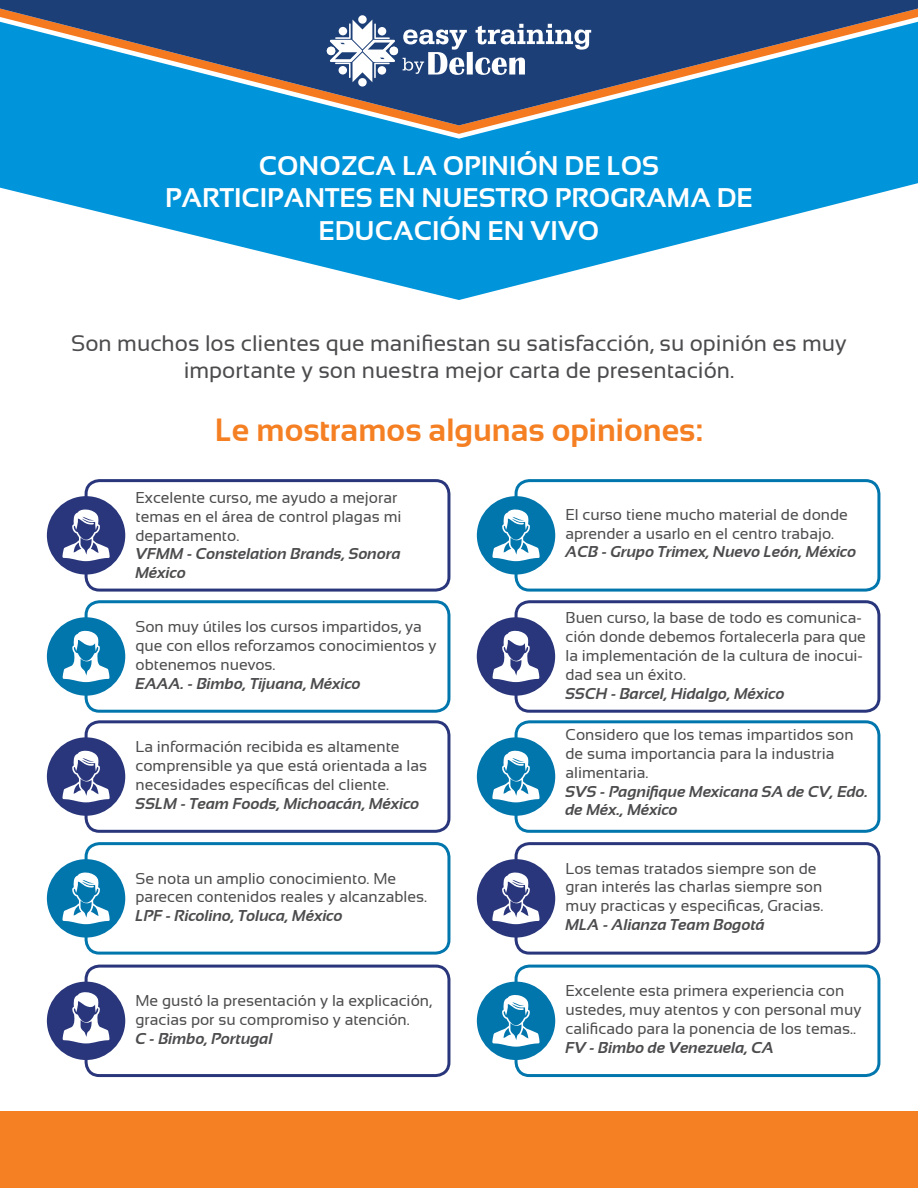
<style>
.page{position:relative;width:918px;height:1188px;background:#fff}
.page>*{position:absolute;margin:0;border:0;box-sizing:border-box;transform-origin:0 0}
.t1{font:700 32.25px "Sansation";color:#f57f23}
.t2{font:700 27px/32.4px "Sansation";color:#fff;text-align:center}
.t3{font:22.5px/27px "Sansation";color:#4c4c4e;text-align:center}
.t4{font:15.75px/18.9px "Sansation";color:#4c4c4e}
.t5{font:italic 700 15.75px/18.9px "Sansation";color:#4c4c4e}
</style>
<div class="page">
<div style="left:0;top:0;width:918px;height:22px;background:#1c3f78"></div>
<div style="left:358px;top:15px;width:9px;height:9px;background:#fff;border-radius:50%"></div>
<svg style="left:330px;top:20px;width:65px;height:2px"></svg>
<div style="left:515px;top:479px;width:365px;height:113px;border:3px solid #0076ad;border-radius:13px"></div>
<div style="left:515px;top:720px;width:365px;height:113px;border:3px solid #0076ad;border-radius:13px"></div>
<div style="left:85px;top:479px;width:365px;height:113px;border:3px solid #29367b;border-radius:13px"></div>
<div style="left:85px;top:720px;width:365px;height:113px;border:3px solid #29367b;border-radius:13px"></div>
<div style="left:85px;top:600px;width:365px;height:113px;border:3px solid #0076ad;border-radius:13px"></div>
<div style="left:515px;top:600px;width:365px;height:113px;border:3px solid #29367b;border-radius:13px"></div>
<div style="left:515px;top:842px;width:365px;height:113px;border:3px solid #29367b;border-radius:13px"></div>
<div style="left:85px;top:842px;width:365px;height:113px;border:3px solid #0076ad;border-radius:13px"></div>
<div style="left:47px;top:496px;width:78px;height:79px;background:#29367b;border-radius:50%"></div>
<div style="left:47px;top:617px;width:78px;height:79px;background:#0076ad;border-radius:50%"></div>
<div style="left:47px;top:737px;width:78px;height:79px;background:#29367b;border-radius:50%"></div>
<div style="left:47px;top:859px;width:78px;height:79px;background:#0076ad;border-radius:50%"></div>
<svg style="left:63px;top:630px;width:47px;height:52px"></svg>
<div style="left:477px;top:859px;width:78px;height:79px;background:#29367b;border-radius:50%"></div>
<div style="left:477px;top:496px;width:78px;height:79px;background:#0076ad;border-radius:50%"></div>
<div style="left:477px;top:617px;width:78px;height:79px;background:#29367b;border-radius:50%"></div>
<svg style="left:492px;top:509px;width:48px;height:52px"></svg>
<svg style="left:62px;top:509px;width:48px;height:52px"></svg>
<div style="left:477px;top:737px;width:78px;height:79px;background:#0076ad;border-radius:50%"></div>
<svg style="left:0;top:22px;width:918px;height:278px;fill:#0095da"></svg>
<svg style="left:492px;top:630px;width:47px;height:52px"></svg>
<svg style="left:62px;top:872px;width:48px;height:52px"></svg>
<svg style="left:62px;top:750px;width:48px;height:52px"></svg>
<svg style="left:492px;top:872px;width:48px;height:52px"></svg>
<div style="left:515px;top:965px;width:365px;height:112px;border:3px solid #0076ad;border-radius:13px"></div>
<div style="left:85px;top:965px;width:365px;height:112px;border:3px solid #29367b;border-radius:13px"></div>
<div style="left:47px;top:982px;width:78px;height:78px;background:#29367b;border-radius:50%"></div>
<div style="left:477px;top:982px;width:78px;height:78px;background:#0076ad;border-radius:50%"></div>
<svg style="left:492px;top:995px;width:48px;height:52px"></svg>
<svg style="left:492px;top:750px;width:48px;height:52px"></svg>
<div style="left:0;top:1111px;width:918px;height:77px;background:#f57f23"></div>
<svg style="left:63px;top:992px;width:47px;height:51px"></svg>
<h2 class="t2" style="left:165px;top:149px;width:589px">CONOZCA LA OPINIÓN DE LOS<br>PARTICIPANTES EN NUESTRO PROGRAMA DE<br>EDUCACIÓN EN VIVO</h2>
<h3 class="t3" style="left:71px;top:330px;width:777px">Son muchos los clientes que manifiestan su satisfacción, su opinión es muy importante y son nuestra mejor carta de presentación.</h3>
<h1 class="t1" style="left:215px;top:412px;width:490px">Le mostramos algunas opiniones:</h1>
<p class="t4" style="left:136px;top:488px;width:268px">Excelente curso, me ayudo a mejorar temas en el área de control plagas mi departamento.</p>
<p class="t5" style="left:136px;top:544px;width:267px">VFMM - Constelation Brands, Sonora<br>México</p>
<p class="t4" style="left:136px;top:617px;width:302px">Son muy útiles los cursos impartidos, ya que con ellos reforzamos conocimientos y obtenemos nuevos.</p>
<p class="t5" style="left:136px;top:674px;width:227px">EAAA. - Bimbo, Tijuana, México</p>
<p class="t4" style="left:136px;top:737px;width:293px">La información recibida es altamente comprensible ya que está orientada a las necesidades específicas del cliente.</p>
<p class="t5" style="left:136px;top:794px;width:286px">SSLM - Team Foods, Michoacán, México</p>
<p class="t4" style="left:136px;top:869px;width:293px">Se nota un amplio conocimiento. Me parecen contenidos reales y alcanzables.</p>
<p class="t5" style="left:136px;top:906px;width:209px">LPF - Ricolino, Toluca, México</p>
<p class="t4" style="left:136px;top:991px;width:298px">Me gustó la presentación y la explicación, gracias por su compromiso y atención.</p>
<p class="t5" style="left:136px;top:1029px;width:139px">C - Bimbo, Portugal</p>
<p class="t4" style="left:565px;top:505px;width:284px">El curso tiene mucho material de donde aprender a usarlo en el centro trabajo.</p>
<p class="t5" style="left:565px;top:543px;width:292px">ACB - Grupo Trimex, Nuevo León, México</p>
<p class="t4" style="left:565px;top:608px;width:302px">Buen curso, la base de todo es comunica&shy;ción donde debemos fortalecerla para que la implementación de la cultura de inocui&shy;dad sea un éxito.</p>
<p class="t5" style="left:565px;top:684px;width:221px">SSCH - Barcel, Hidalgo, México</p>
<p class="t4" style="left:565px;top:725px;width:290px">Considero que los temas impartidos son de suma importancia para la industria alimentaria.</p>
<p class="t5" style="left:565px;top:782px;width:304px">SVS - Pagnifique Mexicana SA de CV, Edo. de Méx., México</p>
<p class="t4" style="left:565px;top:859px;width:259px">Los temas tratados siempre son de gran interés las charlas siempre son muy practicas y especificas, Gracias.</p>
<p class="t5" style="left:565px;top:915px;width:201px">MLA - Alianza Team Bogotá</p>
<p class="t4" style="left:565px;top:981px;width:297px">Excelente esta primera experiencia con ustedes, muy atentos y con personal muy calificado para la ponencia de los temas..</p>
<p class="t5" style="left:565px;top:1038px;width:210px">FV - Bimbo de Venezuela, CA</p>
</div>
